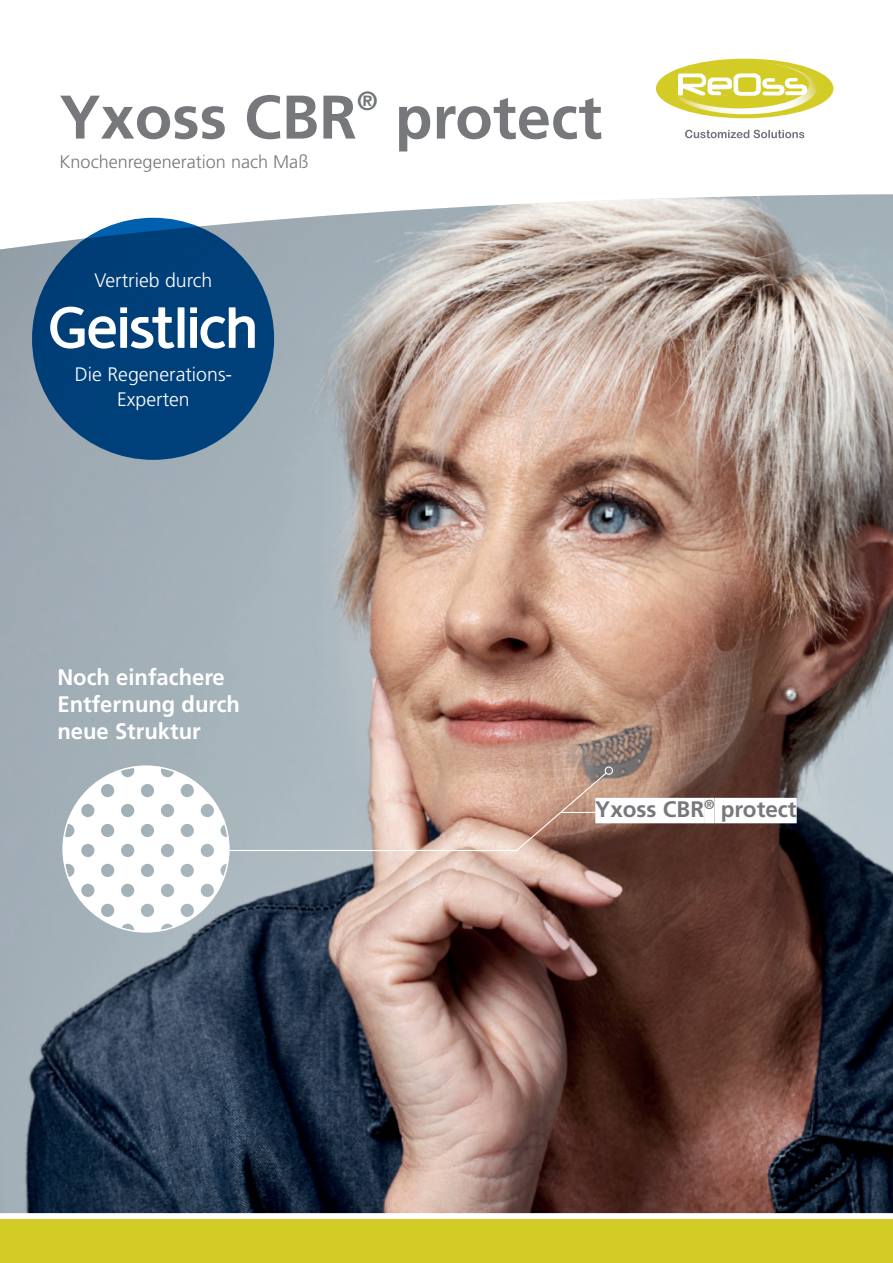
<style>
.page{position:relative;width:893px;height:1263px;background:#fff}
.page>*{position:absolute;margin:0;border:0;box-sizing:border-box;transform-origin:0 0}
.t1{font:700 61.5px "Frutiger LT Pro";color:#76787b}
.t2{font:700 26.25px "Frutiger LT Pro";color:#717577}
.t3{font:700 22.5px/27px "Frutiger LT Pro";color:#fff}
.t4{font:700 22.5px "Frutiger LT Pro";color:#76787b}
.t5{font:300 19.5px/25.5px "Frutiger LT Pro";color:#fff;text-align:center}
.t6{font:300 18.15px "Frutiger LT Pro";color:#76787b}
</style>
<div class="page">
<img style="left:0;top:194px;width:893px;height:1019px">
<div style="left:656px;top:59px;width:177px;height:59px;background:#d4cc26;border-radius:50%"></div>
<svg style="left:672px;top:62px;width:145px;height:52px"></svg>
<svg style="left:685px;top:130px;width:119px;height:8px"></svg>
<div style="left:0;top:1219px;width:893px;height:44px;background:#d4cc26"></div>
<svg style="left:63px;top:766px;width:545px;height:166px"></svg>
<div style="left:32px;top:218px;width:242px;height:242px;background:#004079;border-radius:50%"></div>
<svg style="left:50px;top:307px;width:205px;height:42px"></svg>
<hr style="left:561px;top:812px;width:44px;height:1px;background:#fff">
<div style="left:595px;top:798px;width:109px;height:25px;background:#fff"></div>
<div style="left:704px;top:798px;width:11px;height:25px;background:#fff"></div>
<div style="left:715px;top:798px;width:82px;height:25px;background:#fff"></div>
<div style="left:605px;top:766px;width:8px;height:9px;border:1px solid #fff;border-radius:50%"></div>
<h1 class="t1" style="left:60px;top:81px;width:299px">Yxoss CBR</h1>
<p class="t2" style="left:357px;top:86px;width:23px">®</p>
<h1 class="t1" style="left:395px;top:81px;width:209px">protect</h1>
<p class="t6" style="left:60px;top:152px;width:250px">Knochenregeneration nach Maß</p>
<p class="t5" style="left:95px;top:267px;width:119px">Vertrieb durch</p>
<p class="t5" style="left:75px;top:361px;width:159px">Die Regenerations-<br>Experten</p>
<p class="t3" style="left:57px;top:664px;width:184px">Noch einfachere<br>Entfernung durch neue Struktur</p>
<p class="t4" style="left:595px;top:795px;width:203px">Yxoss CBR<sup>®</sup> protect</p>
</div>
